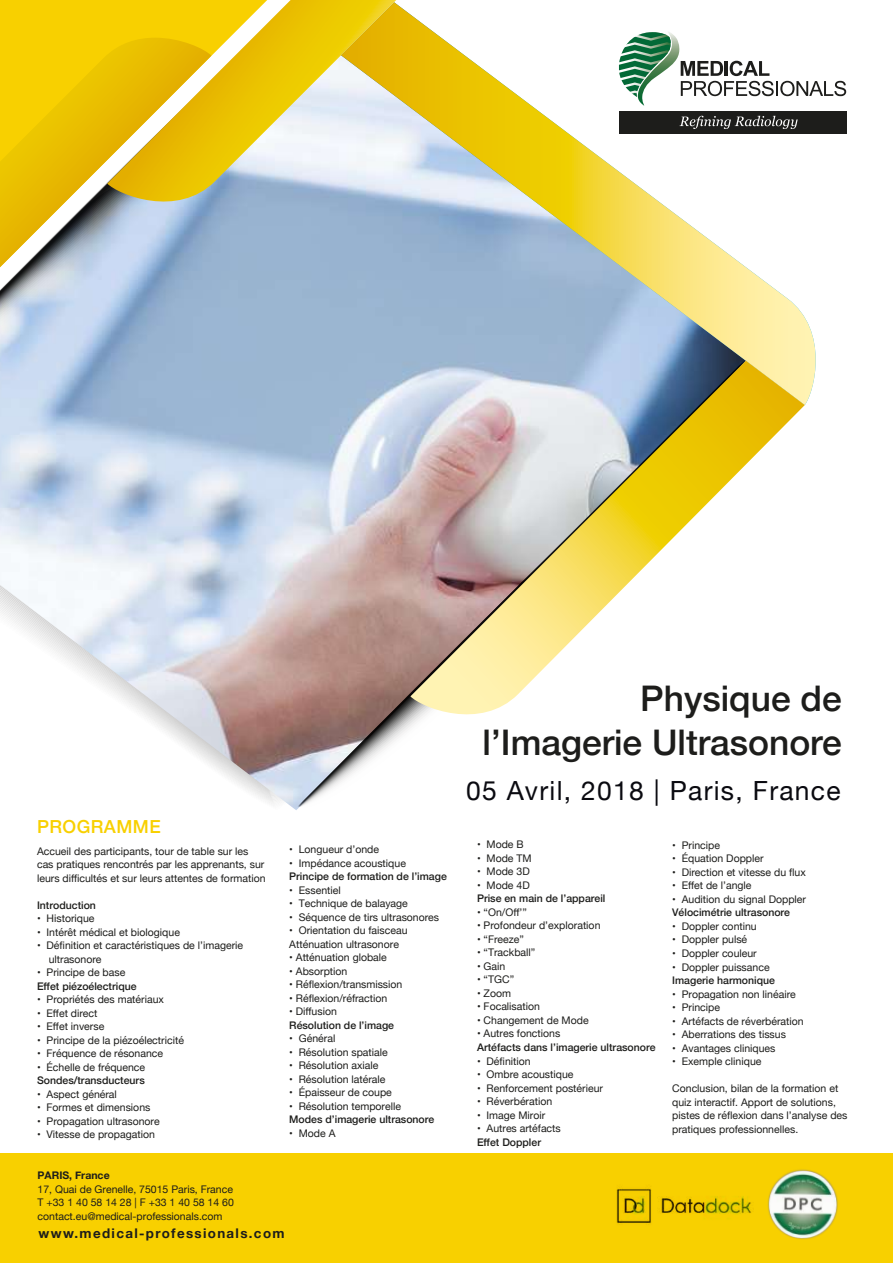
<style>
.page{position:relative;width:893px;height:1263px;background:#fff}
.page>*{position:absolute;margin:0;border:0;box-sizing:border-box;transform-origin:0 0}
.t1{font:500 35.25px/43.5px "Helvetica Neue";color:#1d1d1b;text-align:right}
.t2{font:26.4px "Helvetica Neue";letter-spacing:.05em;color:#0a0a10}
.t3{font:500 18px "Helvetica Neue";letter-spacing:.025em;color:#f8d000}
.t4{font:700 13.35px "Helvetica Neue";letter-spacing:.1em;color:#1d1d1b}
.t5{font:10.5px/13.5px "Helvetica Neue";color:#1d1d1b}
.t6{font:500 10.5px "Helvetica Neue";color:#1d1d1b}
.t7{font:700 10.5px "Helvetica Neue";color:#1d1d1b}
</style>
<div class="page">
<img style="left:0;top:366px;width:299px;height:444px">
<svg style="left:830px;top:80px;width:16px;height:17px"></svg>
<div style="left:619px;top:111px;width:228px;height:22px;background:#1d1d1b"></div>
<svg style="left:297px;top:366px;width:113px;height:441px;background:#bfb4b7"></svg>
<svg style="left:0;top:0;width:341px;height:365px;background:#bbbd90"></svg>
<svg style="left:341px;top:3px;width:489px;height:402px"></svg>
<svg style="left:410px;top:361px;width:395px;height:367px"></svg>
<svg style="left:107px;top:0;width:289px;height:219px"></svg>
<div style="left:0;top:1153px;width:893px;height:110px;background:#f8d000"></div>
<img style="left:616px;top:1188px;width:135px;height:36px">
<img style="left:768px;top:1169px;width:70px;height:70px">
<h3 class="t3" style="left:37px;top:812px;width:125px">PROGRAMME</h3>
<p class="t5" style="left:37px;top:845px;width:230px">Accueil des participants, tour de table sur les cas pratiques rencontrés par les apprenants, sur leurs difficultés et sur leurs attentes de formation</p>
<p class="t6" style="left:37px;top:896px;width:60px">Introduction</p>
<p class="t5" style="left:37px;top:912px;width:59px">• Historique</p>
<p class="t5" style="left:37px;top:926px;width:144px">• Intérêt médical et biologique</p>
<p class="t5" style="left:49px;top:939px;width:196px;text-indent:-12px">• Définition et caractéristiques de l’imagerie ultrasonore</p>
<p class="t5" style="left:37px;top:966px;width:90px">• Principe de base</p>
<p class="t6" style="left:37px;top:977px;width:101px">Effet piézoélectrique</p>
<p class="t5" style="left:37px;top:993px;width:128px">• Propriétés des matériaux</p>
<p class="t5" style="left:37px;top:1007px;width:62px">• Effet direct</p>
<p class="t5" style="left:37px;top:1020px;width:69px">• Effet inverse</p>
<p class="t5" style="left:37px;top:1034px;width:148px">• Principe de la piézoélectricité</p>
<p class="t5" style="left:37px;top:1047px;width:128px">• Fréquence de résonance</p>
<p class="t5" style="left:37px;top:1061px;width:110px">• Échelle de fréquence</p>
<p class="t6" style="left:37px;top:1072px;width:109px">Sondes/transducteurs</p>
<p class="t5" style="left:37px;top:1088px;width:81px">• Aspect général</p>
<p class="t5" style="left:37px;top:1101px;width:115px">• Formes et dimensions</p>
<p class="t5" style="left:37px;top:1115px;width:124px">• Propagation ultrasonore</p>
<p class="t5" style="left:37px;top:1128px;width:119px">• Vitesse de propagation</p>
<p class="t7" style="left:38px;top:1167px;width:74px">PARIS, France</p>
<p class="t5" style="left:38px;top:1183px;width:198px;text-align:justify">17, Quai de Grenelle, 75015 Paris, France T +33 1 40 58 14 28 | F +33 1 40 58 14 60 contact.eu@medical-professionals.com</p>
<p class="t4" style="left:39px;top:1223px;width:247px">www.medical-professionals.com</p>
<p class="t5" style="left:289px;top:843px;width:91px">• Longueur d’onde</p>
<p class="t5" style="left:289px;top:857px;width:118px">• Impédance acoustique</p>
<p class="t6" style="left:289px;top:868px;width:159px">Principe de formation de l’image</p>
<p class="t5" style="left:289px;top:884px;width:53px">• Essentiel</p>
<p class="t5" style="left:289px;top:897px;width:120px">• Technique de balayage</p>
<p class="t5" style="left:289px;top:911px;width:151px">• Séquence de tirs ultrasonores</p>
<p class="t5" style="left:289px;top:924px;width:120px">• Orientation du faisceau<br>Atténuation ultrasonore</p>
<p class="t5" style="left:289px;top:951px;width:99px">• Atténuation globale</p>
<p class="t5" style="left:289px;top:965px;width:60px">• Absorption</p>
<p class="t5" style="left:289px;top:978px;width:115px">• Réflexion/transmission</p>
<p class="t5" style="left:289px;top:992px;width:100px">• Réflexion/réfraction</p>
<p class="t5" style="left:289px;top:1005px;width:49px">• Diffusion</p>
<p class="t6" style="left:289px;top:1016px;width:106px">Résolution de l’image</p>
<p class="t5" style="left:289px;top:1032px;width:48px">• Général</p>
<p class="t5" style="left:289px;top:1046px;width:100px">• Résolution spatiale</p>
<p class="t5" style="left:289px;top:1059px;width:91px">• Résolution axiale</p>
<p class="t5" style="left:289px;top:1073px;width:98px">• Résolution latérale</p>
<p class="t5" style="left:289px;top:1086px;width:104px">• Épaisseur de coupe</p>
<p class="t5" style="left:289px;top:1100px;width:113px">• Résolution temporelle</p>
<p class="t6" style="left:289px;top:1111px;width:147px">Modes d’imagerie ultrasonore</p>
<p class="t5" style="left:289px;top:1127px;width:48px">• Mode A</p>
<h1 class="t1" style="left:483px;top:674px;width:361px">Physique de l’Imagerie Ultrasonore</h1>
<h2 class="t2" style="left:466px;top:772px;width:376px">05 Avril, 2018 | Paris, France</h2>
<p class="t5" style="left:477px;top:838px;width:48px">• Mode B</p>
<p class="t5" style="left:477px;top:852px;width:56px">• Mode TM</p>
<p class="t5" style="left:477px;top:865px;width:54px">• Mode 3D</p>
<p class="t5" style="left:477px;top:879px;width:54px">• Mode 4D</p>
<p class="t6" style="left:477px;top:890px;width:130px">Prise en main de l’appareil</p>
<p class="t5" style="left:477px;top:906px;width:51px">• “On/Off’”</p>
<p class="t5" style="left:477px;top:919px;width:125px">• Profondeur d’exploration</p>
<p class="t5" style="left:477px;top:933px;width:49px">• “Freeze”</p>
<p class="t5" style="left:477px;top:946px;width:60px">• “Trackball”</p>
<p class="t5" style="left:477px;top:960px;width:30px">• Gain</p>
<p class="t5" style="left:477px;top:973px;width:39px">• “TGC”</p>
<p class="t5" style="left:477px;top:987px;width:36px">• Zoom</p>
<p class="t5" style="left:477px;top:1000px;width:64px">• Focalisation</p>
<p class="t5" style="left:477px;top:1014px;width:113px">• Changement de Mode</p>
<p class="t5" style="left:477px;top:1027px;width:85px">• Autres fonctions</p>
<p class="t6" style="left:477px;top:1039px;width:180px">Artéfacts dans l’imagerie ultrasonore</p>
<p class="t5" style="left:477px;top:1054px;width:55px">• Définition</p>
<p class="t5" style="left:477px;top:1068px;width:98px">• Ombre acoustique</p>
<p class="t5" style="left:477px;top:1081px;width:127px">• Renforcement postérieur</p>
<p class="t5" style="left:477px;top:1095px;width:77px">• Réverbération</p>
<p class="t5" style="left:477px;top:1109px;width:70px">• Image Miroir</p>
<p class="t5" style="left:477px;top:1122px;width:85px">• Autres artéfacts</p>
<p class="t6" style="left:477px;top:1133px;width:65px">Effet Doppler</p>
<p class="t5" style="left:672px;top:839px;width:49px">• Principe</p>
<p class="t5" style="left:672px;top:852px;width:93px">• Équation Doppler</p>
<p class="t5" style="left:672px;top:866px;width:135px">• Direction et vitesse du flux</p>
<p class="t5" style="left:672px;top:879px;width:81px">• Effet de l’angle</p>
<p class="t5" style="left:672px;top:893px;width:135px">• Audition du signal Doppler</p>
<p class="t6" style="left:672px;top:904px;width:119px">Vélocimétrie ultrasonore</p>
<p class="t5" style="left:672px;top:920px;width:86px">• Doppler continu</p>
<p class="t5" style="left:672px;top:933px;width:77px">• Doppler pulsé</p>
<p class="t5" style="left:672px;top:947px;width:86px">• Doppler couleur</p>
<p class="t5" style="left:672px;top:960px;width:99px">• Doppler puissance</p>
<p class="t6" style="left:672px;top:972px;width:104px">Imagerie harmonique</p>
<p class="t5" style="left:672px;top:988px;width:125px">• Propagation non linéaire</p>
<p class="t5" style="left:672px;top:1001px;width:49px">• Principe</p>
<p class="t5" style="left:672px;top:1015px;width:133px">• Artéfacts de réverbération</p>
<p class="t5" style="left:672px;top:1028px;width:115px">• Aberrations des tissus</p>
<p class="t5" style="left:672px;top:1042px;width:105px">• Avantages cliniques</p>
<p class="t5" style="left:672px;top:1055px;width:91px">• Exemple clinique</p>
<p class="t5" style="left:672px;top:1082px;width:177px">Conclusion, bilan de la formation et quiz interactif. Apport de solutions, pistes de réflexion dans l’analyse des pratiques professionnelles.</p>
</div>
